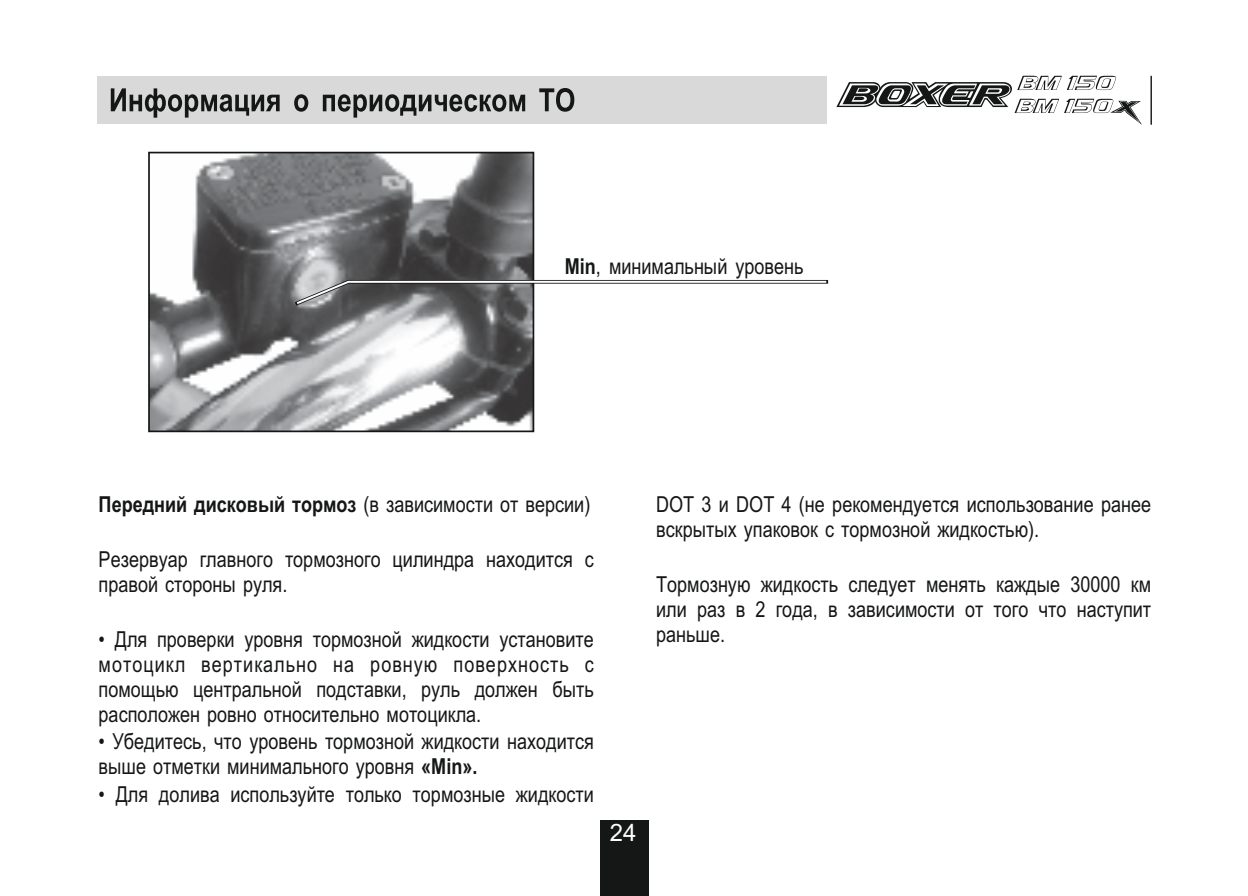
<style>
.page{position:relative;width:1248px;height:896px;background:#fff}
.page>*{position:absolute;margin:0;border:0;box-sizing:border-box;transform-origin:0 0}
.t1{font:24px "Arial";color:#fff}
.t2{font:22px/25px "Arial Narrow";color:#151616}
.t3{font:700 22px "Arial Narrow";color:#151616}
.s1{font-weight:700}
.s2{font-weight:400}
</style>
<div class="page">
<div style="left:97px;top:76px;width:729px;height:48px;background:#d9d9da"></div>
<svg style="left:111px;top:88px;width:463px;height:30px"></svg>
<img style="left:151px;top:155px;width:380px;height:274px">
<div style="left:148px;top:152px;width:386px;height:280px;border:2px solid #151616"></div>
<div style="left:599px;top:819px;width:49px;height:48px;background:#151616"></div>
<div style="left:599px;top:867px;width:49px;height:29px;background:#151616"></div>
<svg style="left:293px;top:279px;width:536px;height:28px"></svg>
<hr style="left:1150px;top:76px;width:1px;height:48px;background:#151616">
<svg style="left:836px;top:76px;width:305px;height:48px"></svg>
<p class="t2" style="left:565px;top:256px;width:240px"><span class="s1">Min</span>, минимальный уровень</p>
<p class="t3" style="left:99px;top:496px;width:493px">Передний дисковый тормоз <span class="s2">(в зависимости от версии)</span></p>
<p class="t2" style="left:99px;top:549px;width:496px">Резервуар главного тормозного цилиндра находится с правой стороны руля.</p>
<p class="t2" style="left:99px;top:629px;width:497px;text-align:justify">• Для проверки уровня тормозной жидкости установите мотоцикл вертикально на ровную поверхность с помощью центральной подставки, руль должен быть расположен ровно относительно мотоцикла.</p>
<p class="t2" style="left:99px;top:731px;width:496px">• Убедитесь, что уровень тормозной жидкости находится выше отметки минимального уровня <span class="s1">«Min».</span></p>
<p class="t2" style="left:99px;top:783px;width:496px">• Для долива используйте только тормозные жидкости</p>
<p class="t1" style="left:610px;top:823px;width:28px">24</p>
<p class="t2" style="left:656px;top:494px;width:496px">DOT 3 и DOT 4 (не рекомендуется использование ранее вскрытых упаковок с тормозной жидкостью).</p>
<p class="t2" style="left:656px;top:573px;width:496px;text-align:justify">Тормозную жидкость следует менять каждые 30000 км или раз в 2 года, в зависимости от того что наступит раньше.</p>
</div>
